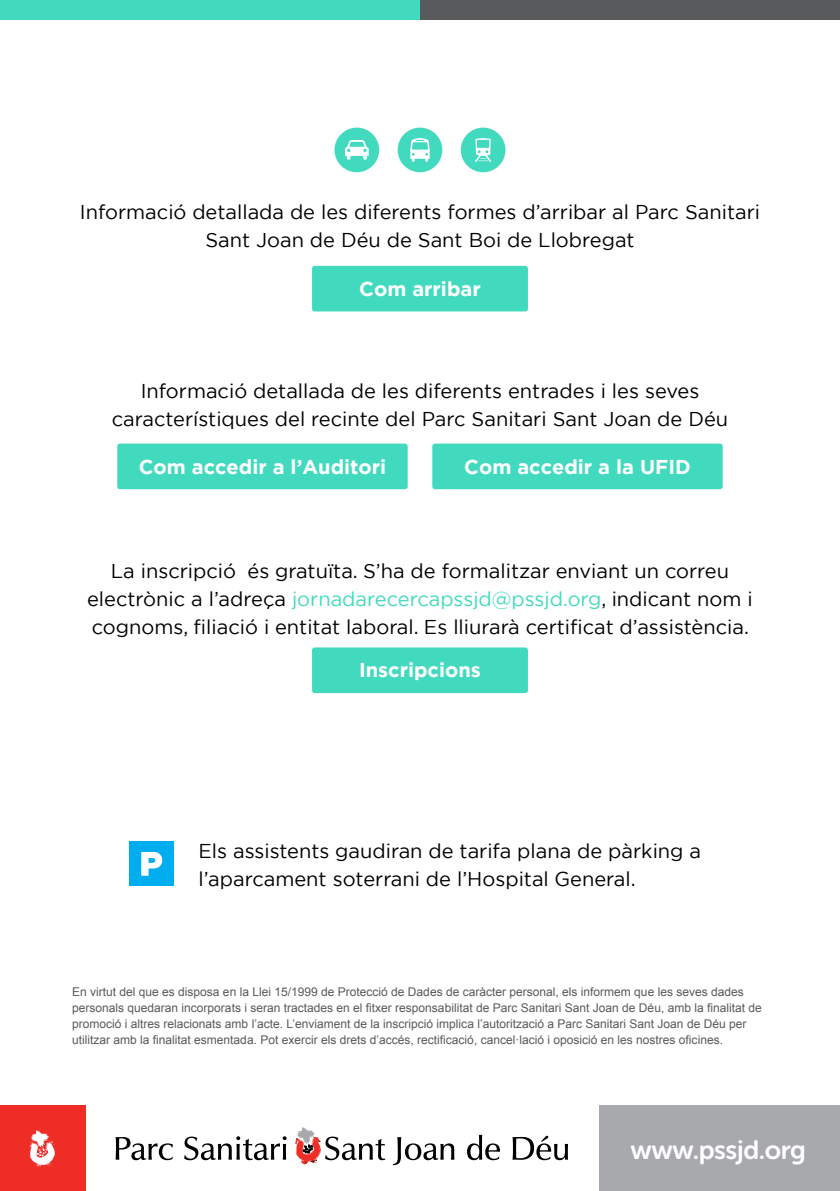
<style>
.page{position:relative;width:840px;height:1191px;background:#fff}
.page>*{position:absolute;margin:0;border:0;box-sizing:border-box;transform-origin:0 0}
.t1{font:26.4px "Museo Sans Rounded 700";letter-spacing:-.015em;color:#fff}
.t2{font:20px/28px "Gotham";color:#000;text-align:center}
.t3{font:700 20px "Gotham";color:#fff}
.t4{font:12px/16px "Arial";color:#58595b}
.s1{color:#42dabf}
</style>
<div class="page">
<div style="left:0;top:1105px;width:86px;height:86px;background:#ee2d27"></div>
<div style="left:599px;top:1105px;width:240px;height:86px;background:#a7a9ac"></div>
<svg style="left:115px;top:1137px;width:58px;height:23px"></svg>
<svg style="left:184px;top:1136px;width:102px;height:24px"></svg>
<svg style="left:392px;top:1137px;width:62px;height:28px"></svg>
<svg style="left:467px;top:1134px;width:32px;height:26px"></svg>
<svg style="left:512px;top:1135px;width:55px;height:25px"></svg>
<svg style="left:295px;top:1127px;width:90px;height:37px"></svg>
<svg style="left:30px;top:1130px;width:25px;height:37px"></svg>
<div style="left:129px;top:841px;width:45px;height:45px;background:#00aeef"></div>
<svg style="left:141px;top:852px;width:21px;height:23px"></svg>
<div style="left:117px;top:443px;width:290px;height:46px;background:#42dabf;border-radius:3px"></div>
<div style="left:432px;top:443px;width:290px;height:46px;background:#42dabf;border-radius:3px"></div>
<div style="left:312px;top:266px;width:215px;height:45px;background:#42dabf;border-radius:3px"></div>
<svg style="left:334px;top:128px;width:45px;height:44px"></svg>
<svg style="left:397px;top:128px;width:45px;height:44px"></svg>
<svg style="left:460px;top:128px;width:45px;height:44px"></svg>
<div style="left:312px;top:647px;width:215px;height:46px;background:#42dabf;border-radius:3px"></div>
<div style="left:0;top:0;width:420px;height:20px;background:#42dabf"></div>
<div style="left:420px;top:0;width:419px;height:20px;background:#58595b"></div>
<p class="t2" style="left:80px;top:198px;width:681px">Informació detallada de les diferents formes d’arribar al Parc Sanitari<br>Sant Joan de Déu de Sant Boi de Llobregat</p>
<p class="t3" style="left:359px;top:277px;width:123px">Com arribar</p>
<p class="t2" style="left:112px;top:377px;width:617px">Informació detallada de les diferents entrades i les seves característiques del recinte del Parc Sanitari Sant Joan de Déu</p>
<p class="t3" style="left:139px;top:455px;width:249px">Com accedir a l’Auditori</p>
<p class="t3" style="left:464px;top:455px;width:228px">Com accedir a la UFID</p>
<p class="t2" style="left:87px;top:556px;width:667px">La inscripció és gratuïta. S’ha de formalitzar enviant un correu electrònic a l’adreça <span class="s1">jornadarecercapssjd@pssjd.org</span>, indicant nom i cognoms, filiació i entitat laboral. Es lliurarà certificat d’assistència.</p>
<p class="t3" style="left:359px;top:658px;width:123px">Inscripcions</p>
<p class="t2" style="left:198px;top:836px;width:504px;text-align:left">Els assistents gaudiran de tarifa plana de pàrking a l’aparcament soterrani de l’Hospital General.</p>
<p class="t4" style="left:72px;top:983px;width:690px">En virtut del que es disposa en la Llei 15/1999 de Protecció de Dades de caràcter personal, els informem que les seves dades personals quedaran incorporats i seran tractades en el fitxer responsabilitat de Parc Sanitari Sant Joan de Déu, amb la finalitat de promoció i altres relacionats amb l’acte. L’enviament de la inscripció implica l’autorització a Parc Sanitari Sant Joan de Déu per utilitzar amb la finalitat esmentada. Pot exercir els drets d’accés, rectificació, cancel·lació i oposició en les nostres oficines.</p>
<h1 class="t1" style="left:630px;top:1135px;width:177px">www.pssjd.org</h1>
</div>
